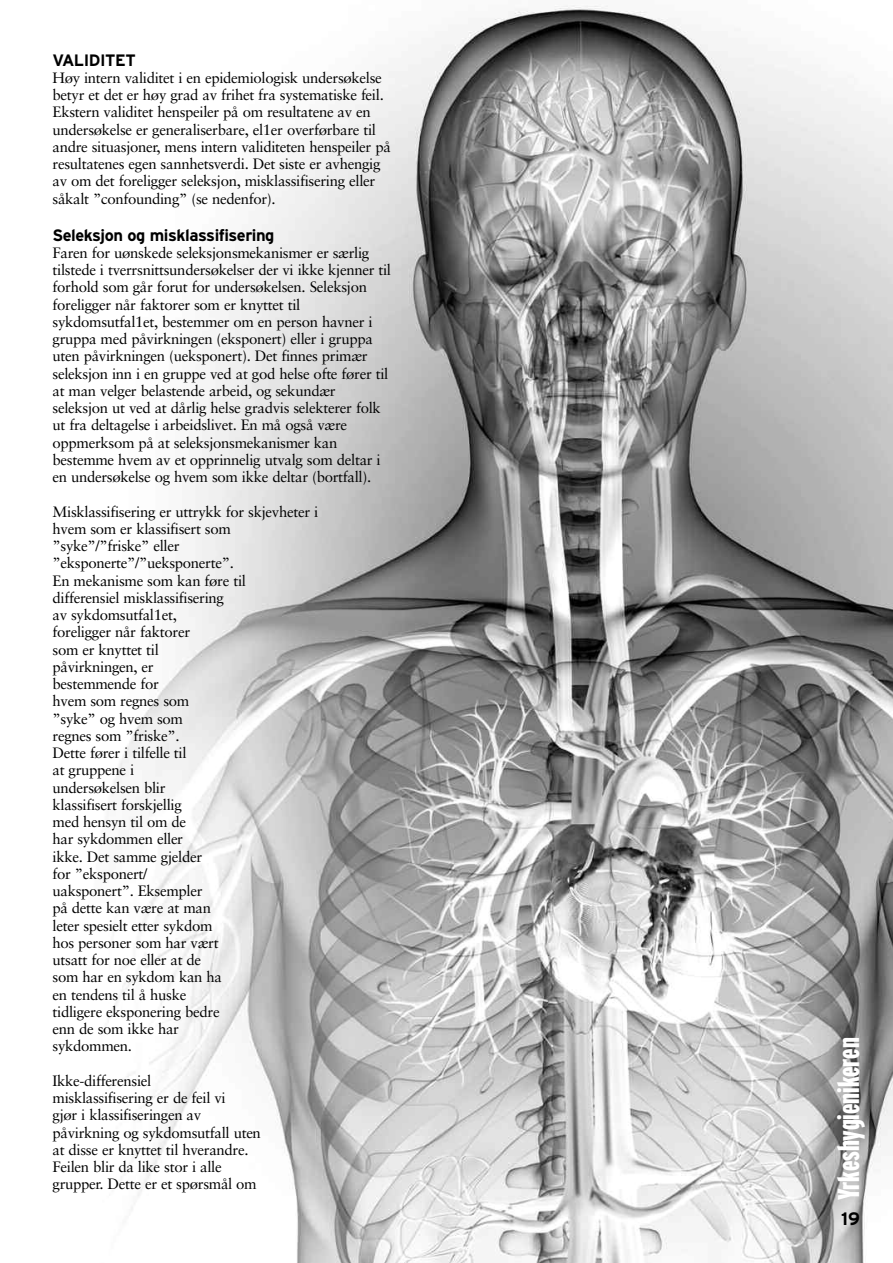
<style>
.page{position:relative;width:893px;height:1263px;background:#fff}
.page>*{position:absolute;margin:0;border:0;box-sizing:border-box;transform-origin:0 0}
.t1{font:900 extra-condensed 30.3px "Interstate";color:#fff}
.t2{font:700 18px "Interstate";color:#000}
.t3{font:700 16.5px "Interstate";letter-spacing:-.03em;color:#000}
.t4{font:15px/17.2px "Sabon";letter-spacing:-.02em;color:#000}
</style>
<div class="page">
<img style="left:108px;top:5px;width:785px;height:1258px">
<p class="t3" style="left:53px;top:50px;width:85px">VALIDITET</p>
<p class="t4" style="left:53px;top:70px;width:340px">Høy intern validitet i en epidemiologisk undersøkelse betyr et det er høy grad av frihet fra systematiske feil.<br>Ekstern validitet henspeiler på om resultatene av en undersøkelse er generaliserbare, el1er overførbare til andre situasjoner, mens intern validiteten henspeiler på resultatenes egen sannhetsverdi. Det siste er avhengig av om det foreligger seleksjon, misklassifisering eller såkalt ”confounding” (se nedenfor).</p>
<p class="t3" style="left:53px;top:225px;width:224px">Seleksjon og misklassifisering</p>
<p class="t4" style="left:53px;top:245px;width:340px">Faren for uønskede seleksjonsmekanismer er særlig tilstede i tverrsnittsundersøkelser der vi ikke kjenner til forhold som går forut for undersøkelsen. Seleksjon foreligger når faktorer som er knyttet til sykdomsutfal1et, bestemmer om en person havner i gruppa med påvirkningen (eksponert) eller i gruppa uten påvirkningen (ueksponert). Det finnes primær seleksjon inn i en gruppe ved at god helse ofte fører til at man velger belastende arbeid, og sekundær seleksjon ut ved at dårlig helse gradvis selekterer folk ut fra deltagelse i arbeidslivet. En må også være oppmerksom på at seleksjonsmekanismer kan bestemme hvem av et opprinnelig utvalg som deltar i en undersøkelse og hvem som ikke deltar (bortfall).</p>
<p class="t4" style="left:53px;top:504px;width:267px">Misklassifisering er uttrykk for skjevheter i hvem som er klassifisert som ”syke”/”friske” eller ”eksponerte”/”ueksponerte”.<br>En mekanisme som kan føre til<br>differensiel misklassifisering<br>av sykdomsutfal1et,<br>foreligger når faktorer<br>som er knyttet til<br>påvirkningen, er<br>bestemmende for<br>hvem som regnes som<br>”syke” og hvem som<br>regnes som ”friske”.<br>Dette fører i tilfelle til<br>at gruppene i<br>undersøkelsen blir<br>klassifisert forskjellig<br>med hensyn til om de<br>har sykdommen eller<br>ikke. Det samme gjelder<br>for ”eksponert/<br>uaksponert”. Eksempler<br>på dette kan være at man<br>leter spesielt etter sykdom<br>hos personer som har vært<br>utsatt for noe eller at de<br>som har en sykdom kan ha<br>en tendens til å huske<br>tidligere eksponering bedre<br>enn de som ikke har<br>sykdommen.</p>
<p class="t4" style="left:53px;top:1073px;width:210px">Ikke-differensiel<br>misklassifisering er de feil vi<br>gjør i klassifiseringen av påvirkning og sykdomsutfall uten at disse er knyttet til hverandre.<br>Feilen blir da like stor i alle grupper. Dette er et spørsmål om</p>
<h1 class="t1" style="left:831px;top:1200px;width:164px;rotate:-90deg">Yrkeshygienikeren</h1>
<p class="t2" style="left:841px;top:1208px;width:20px">19</p>
</div>
